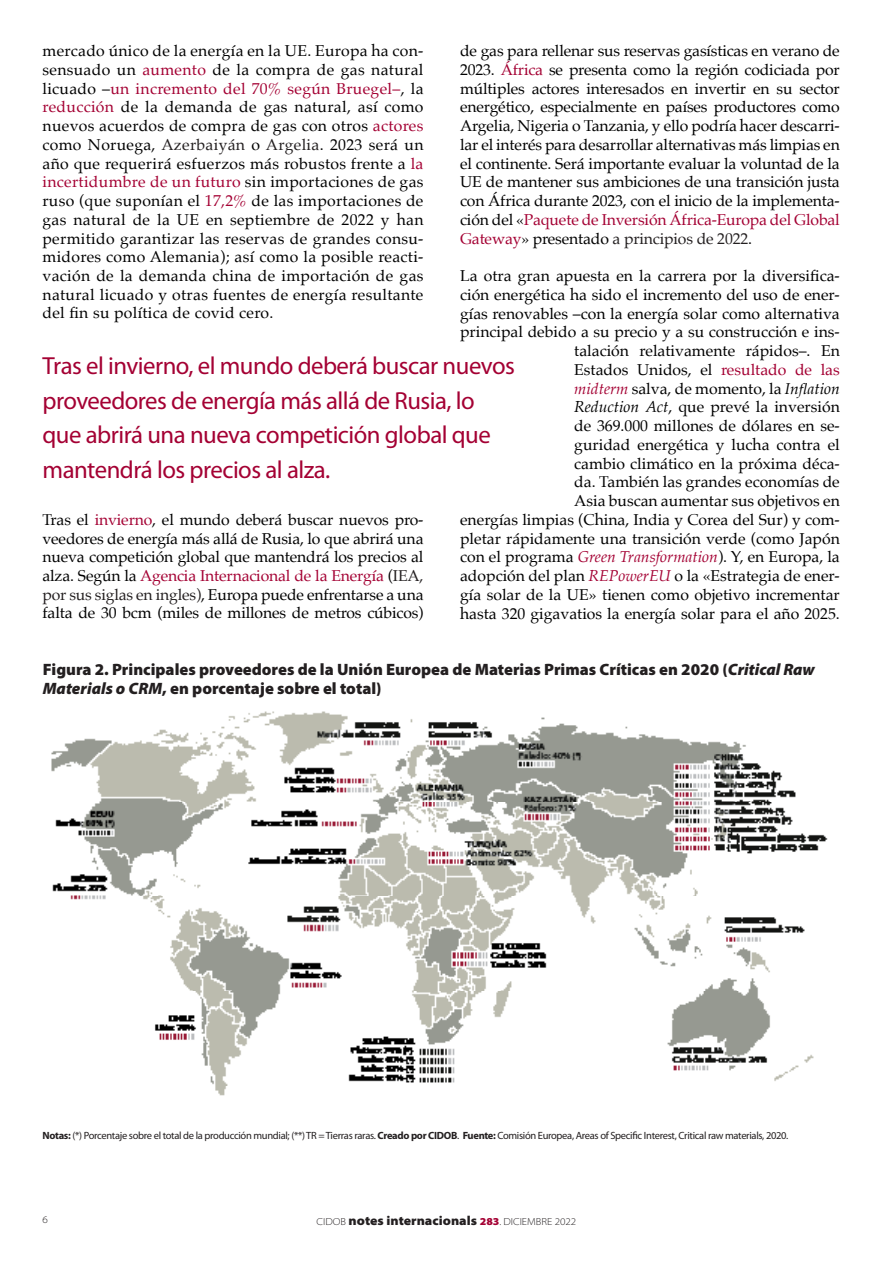
<style>
.page{position:relative;width:893px;height:1263px;background:#fff}
.page>*{position:absolute;margin:0;border:0;box-sizing:border-box;transform-origin:0 0}
.t1{font:24.75px/34.5px "Myriad Pro";letter-spacing:-.02em;color:#a40133}
.t2{font:900 16.5px/18.8px "Myriad Pro";color:#231f20}
.t3{font:15.75px/18.8px "Palatino";color:#000;text-align:justify}
.t4{font:10.5px "Myriad Pro";letter-spacing:-.03em;color:#231f20}
.t5{font:300 semi-expanded 10.2px "Myriad Pro";color:#231f20}
.s1{color:#a40133}
.s2{color:#231f20}
.s3{font-style:italic;color:#a40133}
.s4{font-style:italic}
.s5{font-weight:700}
.s6{font-weight:900;font-size:12.9px}
.s7{font-weight:900;font-size:10.65px;color:#a40133}
</style>
<div class="page">
<img style="left:51px;top:711px;width:777px;height:385px">
<p class="t3" style="left:43px;top:41px;width:383px">mercado único de la energía en la UE. Europa ha con&shy;sensuado un <span class="s1">aumento</span> de la compra de gas natural licuado –<span class="s1">un incremento del 70% según Bruegel–</span>, la <span class="s1">reducción</span> de la demanda de gas natural, así como nuevos acuerdos de compra de gas con otros <span class="s1">actores </span>como Noruega, <span class="s2">Azerbaiyán</span> o <span class="s2">Argelia</span>. 2023 será un año que requerirá esfuerzos más robustos frente a <span class="s1">la incertidumbre de un futuro</span> sin importaciones de gas ruso (que suponían el <span class="s1">17,2%</span> de las importaciones de gas natural de la UE en septiembre de 2022 y han permitido garantizar las reservas de grandes consu&shy;midores como Alemania); así como la posible reacti&shy;vación de la demanda china de importación de gas natural licuado y otras fuentes de energía resultante del fin su política de covid cero.</p>
<p class="t3" style="left:460px;top:41px;width:381px">de gas para rellenar sus reservas gasísticas en verano de 2023. <span class="s1">África</span> se presenta como la región codiciada por múltiples actores interesados en invertir en su sector energético, especialmente en países productores como Argelia, Nigeria o Tanzania, y ello podría hacer descarri&shy;lar el interés para desarrollar alternativas más limpias en el continente. Será importante evaluar la voluntad de la UE de mantener sus ambiciones de una transición justa con África durante 2023, con el inicio de la implementa&shy;ción del «<span class="s1">Paquete de Inversión África-Europa del Global Gateway</span>» presentado <span class="s2">a principios de 2022</span>.</p>
<p class="t3" style="left:460px;top:266px;width:381px;text-align:right">La otra gran apuesta en la carrera por la diversifica&shy;ción energética ha sido el incremento del uso de ener&shy;gías renovables –con la energía solar como alternativa principal debido a su precio y a su construcción e ins&shy;talación relativamente rápidos–. En<br>Estados Unidos, el <span class="s1">resultado de las<br></span><span class="s3">midterm</span> salva, de momento, la <span class="s4">Inflation<br>Reduction Act</span>, que prevé la inversión<br>de 369.000 millones de dólares en se-<br>guridad energética y lucha contra el<br>cambio climático en la próxima déca-<br>da. También las grandes economías de<br>Asia buscan aumentar sus objetivos en<br>energías limpias (China, India y Corea del Sur) y com&shy;pletar rápidamente una transición verde (como Japón con el programa <span class="s3">Green Transformation</span>). Y, en Europa, la adopción del plan <span class="s3">REPowerEU</span> o la «Estrategia de ener&shy;gía solar de la UE» tienen como objetivo incrementar hasta 320 gigavatios la energía solar para el año 2025.</p>
<h1 class="t1" style="left:43px;top:349px;width:474px">Tras el invierno, el mundo deberá buscar nuevos proveedores de energía más allá de Rusia, lo que abrirá una nueva competición global que mantendrá los precios al alza.</h1>
<p class="t3" style="left:43px;top:510px;width:383px">Tras el <span class="s1">invierno</span>, el mundo deberá buscar nuevos pro&shy;veedores de energía más allá de Rusia, lo que abrirá una nueva competición global que mantendrá los precios al alza. Según la <span class="s1">Agencia Internacional de la Energía</span> (<span class="s2">IEA, por sus siglas en ingles)</span>, Europa puede enfrentarse a una falta de 30 bcm (miles de millones de metros cúbicos)</p>
<p class="t2" style="left:43px;top:660px;width:774px">Figura 2. Principales proveedores de la Unión Europea de Materias Primas Críticas en 2020 (<span class="s4">Critical Raw<br>Materials o CRM</span>, en porcentaje sobre el total)</p>
<p class="t4" style="left:43px;top:1130px;width:747px"><span class="s5">Notas:</span> (*) Porcentaje sobre el total de la producción mundial; (**) TR = Tierras raras. <span class="s5">Creado por CIDOB</span>. <span class="s5">Fuente:</span> Comisión Europea, Areas of Specific Interest, Critical raw materials, 2020.</p>
<p class="t5" style="left:43px;top:1214px;width:7px">6</p>
<p class="t5" style="left:317px;top:1216px;width:261px">CIDOB <span class="s6">notes internacionals</span> <span class="s7">283</span>. DICIEMBRE 2022</p>
</div>
